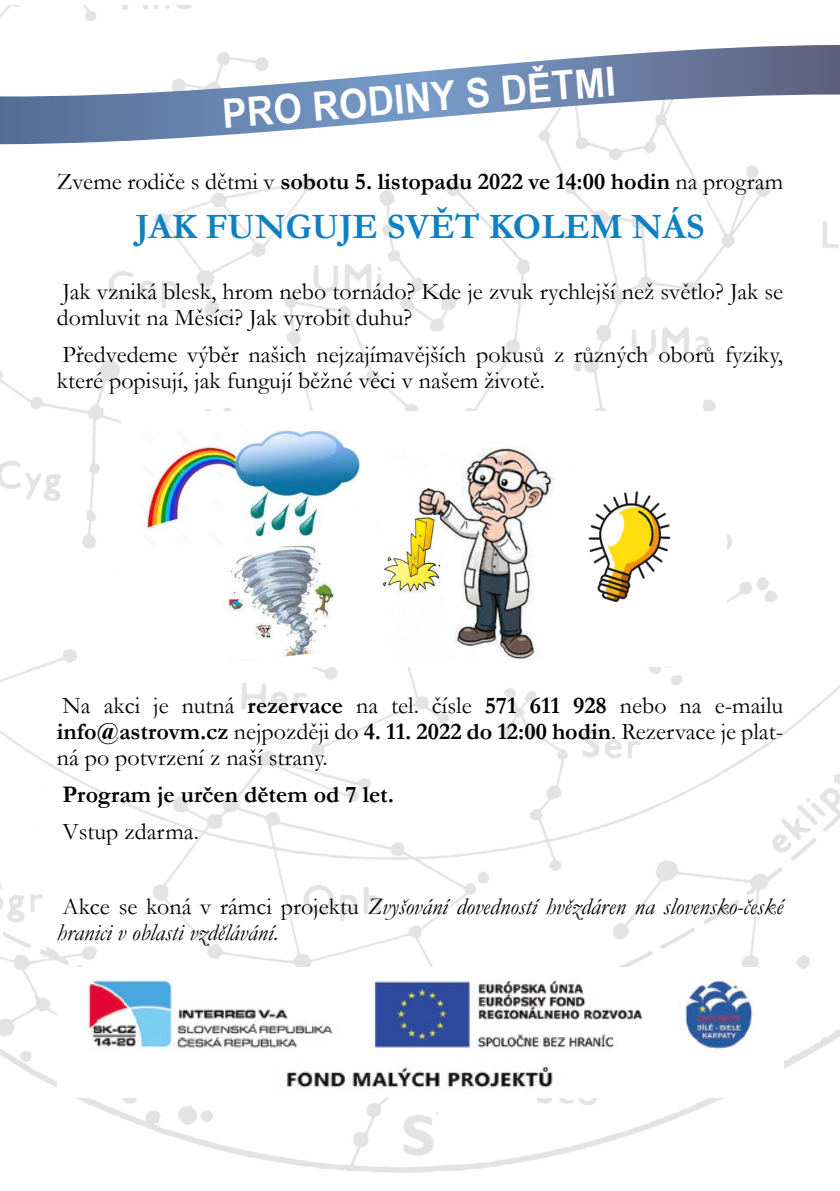
<style>
.page{position:relative;width:840px;height:1191px;background:#fff}
.page>*{position:absolute;margin:0;border:0;box-sizing:border-box;transform-origin:0 0}
.t1{font:700 40.2px "Arial Narrow";color:#fff;scale:1.1 1}
.t2{font:700 36px "Garamond";letter-spacing:.09em;color:#0f81c2}
.t3{font:24px/26px "Garamond";color:#000}
.t4{font:italic 24px/26px "Garamond";color:#000}
.t5{font:700 24px "Garamond";color:#000}
.s1{font-weight:400}
.s2{font-weight:700}
.s3{font-style:normal}
</style>
<div class="page">
<img style="left:0;top:6px;width:839px;height:1167px">
<svg style="left:0;top:45px;width:839px;height:99px"></svg>
<img style="left:121px;top:411px;width:605px;height:255px">
<img style="left:57px;top:967px;width:726px;height:130px">
<div style="left:224px;top:96px;width:50px;height:32px;background:#6988b4"></div>
<svg style="left:576px;top:67px;width:37px;height:31px"></svg>
<h1 class="t1" style="left:271px;top:80px;width:275px;rotate:-5deg">O RODINY S DĚT</h1>
<p class="t5" style="left:57px;top:165px;width:727px"><span class="s1">Zveme rodiče s dětmi v</span> sobotu 5. listopadu 2022 ve 14:00 hodin <span class="s1">na program</span></p>
<h2 class="t2" style="left:135px;top:202px;width:96px">Jak funguje</h2>
<h2 class="t2" style="left:387px;top:202px;width:24px">svět</h2>
<h2 class="t2" style="left:488px;top:202px;width:213px">ko lem nás</h2>
<p class="t3" style="left:57px;top:277px;width:727px">Jak vzniká blesk, hrom nebo tornádo? Kde je zvuk rychlejší než světlo? Jak se domluvit na Měsíci? Jak vyrobit duhu?</p>
<p class="t3" style="left:57px;top:341px;width:727px">Předvedeme výběr našich nejzajímavějších pokusů z různých oborů fyziky, které popisují, jak fungují běžné věci v našem životě.</p>
<p class="t3" style="left:57px;top:691px;width:727px;text-align:justify">Na akci je nutná <span class="s2">rezervace</span> na tel. čísle <span class="s2">571 611 928</span> nebo na e-mailu <span class="s2">info@astrovm.cz</span> nejpozději do <span class="s2">4. 11. 2022 do 12:00 hodin</span>. Rezervace je plat&shy;ná po potvrzení z naší strany.</p>
<p class="t5" style="left:62px;top:778px;width:333px">Program je určen dětem od 7 let.</p>
<p class="t3" style="left:62px;top:818px;width:138px">Vstup zdarma.</p>
<p class="t4" style="left:57px;top:893px;width:727px"><span class="s3">Akce se koná v rámci projektu</span> Zvyšování dovedností hvězdáren na slovensko-české hranici v oblasti vzdělávání<span class="s3">.</span></p>
</div>
